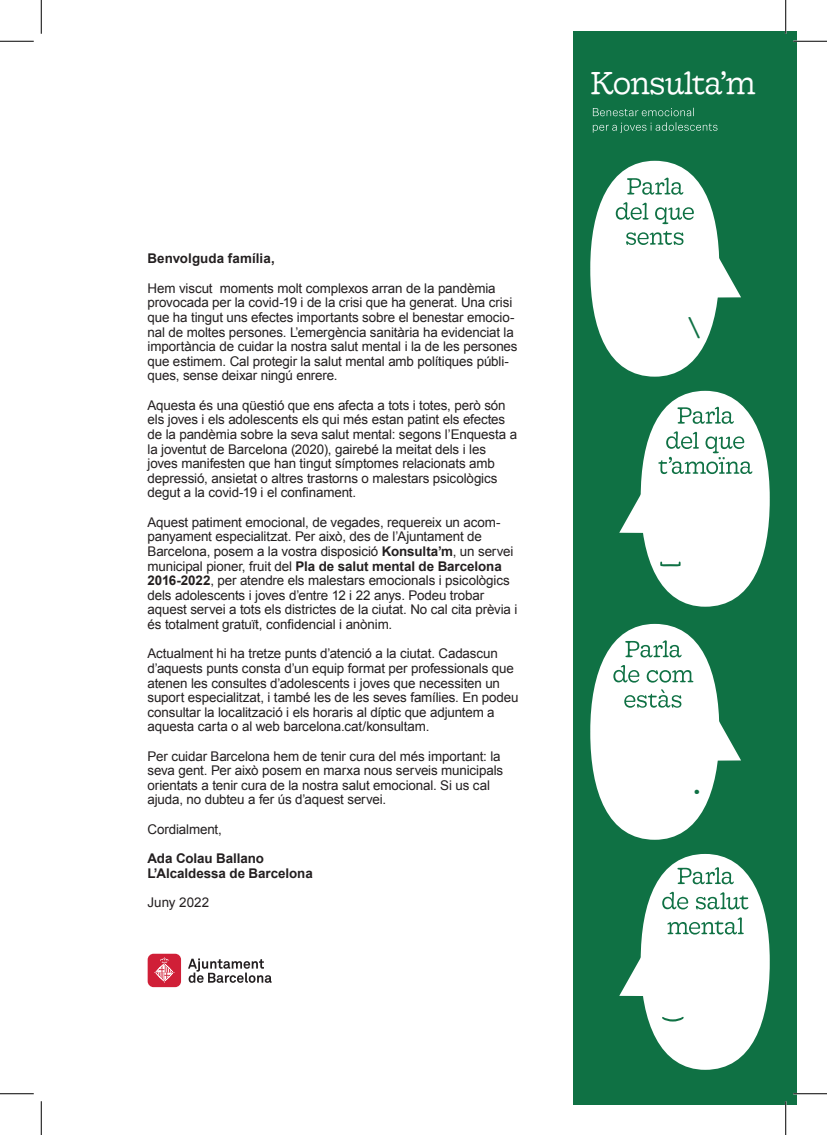
<style>
.page{position:relative;width:827px;height:1135px;background:#fff}
.page>*{position:absolute;margin:0;border:0;box-sizing:border-box;transform-origin:0 0}
.t1{font:300 31.12px "Gooper";letter-spacing:-.04em;color:#fff}
.t2{font:300 25px "Gooper";color:#0f7144}
.t3{font:13.38px/14.6px "Arial";letter-spacing:-.01em;color:#231f20}
.t4{font:700 13.38px/14.6px "Arial";letter-spacing:-.005em;color:#231f20}
.s1{font-weight:700}
</style>
<div class="page">
<svg style="left:188px;top:958px;width:84px;height:25px"></svg>
<div style="left:148px;top:954px;width:33px;height:33px;background:#d01f37;border-radius:6px"></div>
<svg style="left:154px;top:957px;width:20px;height:26px"></svg>
<div style="left:573px;top:31px;width:223px;height:1073px;background:#0f7144"></div>
<svg style="left:619px;top:391px;width:150px;height:216px"></svg>
<svg style="left:619px;top:854px;width:150px;height:216px"></svg>
<svg style="left:590px;top:624px;width:151px;height:216px"></svg>
<svg style="left:593px;top:122px;width:124px;height:11px"></svg>
<svg style="left:593px;top:108px;width:101px;height:8px"></svg>
<hr style="left:793px;top:40px;width:34px;height:2px;background:#fff">
<hr style="left:0;top:41px;width:34px;height:1px;background:#000">
<hr style="left:793px;top:41px;width:34px;height:1px;background:#000">
<hr style="left:0;top:1093px;width:34px;height:1px;background:#000">
<hr style="left:793px;top:1093px;width:34px;height:1px;background:#000">
<hr style="left:41px;top:0;width:1px;height:34px;background:#000">
<hr style="left:41px;top:1101px;width:1px;height:34px;background:#000">
<hr style="left:785px;top:0;width:1px;height:34px;background:#000">
<hr style="left:785px;top:1101px;width:1px;height:34px;background:#000">
<svg style="left:590px;top:161px;width:151px;height:216px"></svg>
<p class="t4" style="left:147px;top:252px;width:129px">Benvolguda família,</p>
<p class="t3" style="left:147px;top:281px;width:371px">Hem viscut moments molt complexos arran de la pandèmia provocada per la covid-19 i de la crisi que ha generat. Una crisi que ha tingut uns efectes importants sobre el benestar emocio&shy;nal de moltes persones. L’emergència sanitària ha evidenciat la importància de cuidar la nostra salut mental i la de les persones que estimem. Cal protegir la salut mental amb polítiques públi&shy;ques, sense deixar ningú enrere.</p>
<p class="t3" style="left:147px;top:398px;width:371px">Aquesta és una qüestió que ens afecta a tots i totes, però són els joves i els adolescents els qui més estan patint els efectes de la pandèmia sobre la seva salut mental: segons l’Enquesta a la joventut de Barcelona (2020), gairebé la meitat dels i les joves manifesten que han tingut símptomes relacionats amb depressió, ansietat o altres trastorns o malestars psicològics degut a la covid-19 i el confinament.</p>
<p class="t3" style="left:147px;top:515px;width:371px">Aquest patiment emocional, de vegades, requereix un acom&shy;panyament especialitzat. Per això, des de l’Ajuntament de Barcelona, posem a la vostra disposició <span class="s1">Konsulta’m</span>, un servei municipal pioner, fruit del <span class="s1">Pla de salut mental de Barcelona 2016-2022</span>, per atendre els malestars emocionals i psicològics dels adolescents i joves d’entre 12 i 22 anys. Podeu trobar aquest servei a tots els districtes de la ciutat. No cal cita prèvia i és totalment gratuït, confidencial i anònim.</p>
<p class="t3" style="left:147px;top:646px;width:372px">Actualment hi ha tretze punts d’atenció a la ciutat. Cadascun d’aquests punts consta d’un equip format per professionals que atenen les consultes d’adolescents i joves que necessiten un suport especialitzat, i també les de les seves famílies. En podeu consultar la localització i els horaris al díptic que adjuntem a aquesta carta o al web barcelona.cat/konsultam.</p>
<p class="t3" style="left:147px;top:749px;width:357px">Per cuidar Barcelona hem de tenir cura del més important: la seva gent. Per això posem en marxa nous serveis municipals orientats a tenir cura de la nostra salut emocional. Si us cal ajuda, no dubteu a fer ús d’aquest servei.</p>
<p class="t3" style="left:147px;top:822px;width:76px">Cordialment,</p>
<p class="t4" style="left:147px;top:851px;width:167px">Ada Colau Ballano<br>L’Alcaldessa de Barcelona</p>
<p class="t3" style="left:147px;top:895px;width:63px">Juny 2022</p>
<h1 class="t1" style="left:590px;top:65px;width:167px">Konsulta’m</h1>
<h2 class="t2" style="left:711px;top:788px;width:8px;rotate:90deg">·</h2>
</div>
